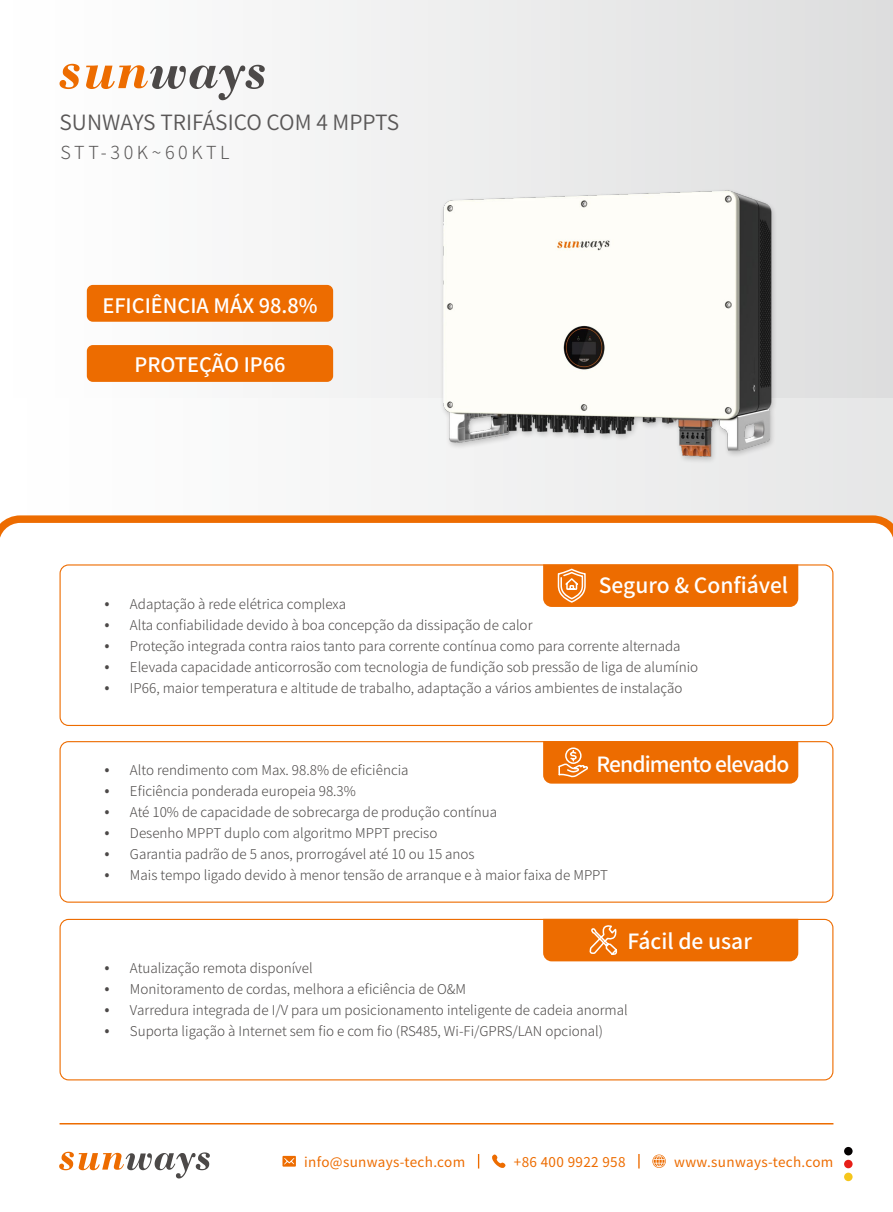
<style>
.page{position:relative;width:893px;height:1212px;background:#fff}
.page>*{position:absolute;margin:0;border:0;box-sizing:border-box;transform-origin:0 0}
.t1{font:500 21px "Source Han Sans SC";letter-spacing:-.01em;color:#fff}
.t2{font:21px "Source Han Sans K";color:#595757}
.t3{font:500 21px "Source Han Sans SC";letter-spacing:-.04em;color:#fff}
.t4{font:500 19.95px "Source Han Sans SC";color:#fff}
.t5{font:300 18px "Source Han Sans SC";letter-spacing:.2em;color:#595757}
.t6{font:300 13.5px "Source Han Sans SC";color:#4c4948}
.t7{font:13.5px "Source Han Sans";letter-spacing:.025em;color:#ed6c00}
.s1{font-family:"Source Han Sans";font-size:16.5px}
</style>
<div class="page">
<div style="left:0;top:397px;width:893px;height:156px;background:linear-gradient(to right,#fff,#e6e7e7)"></div>
<div style="left:0;top:0;width:893px;height:397px;background:linear-gradient(to right,#fff,#dddede)"></div>
<div style="left:60px;top:564px;width:773px;height:162px;border:1px solid #ed6c00;border-radius:9px"></div>
<div style="left:60px;top:741px;width:773px;height:162px;border:1px solid #ed6c00;border-radius:9px"></div>
<div style="left:60px;top:919px;width:773px;height:161px;border:1px solid #ed6c00;border-radius:9px"></div>
<div style="left:844px;top:1147px;width:9px;height:8px;background:#040000;border-radius:50%"></div>
<div style="left:844px;top:1160px;width:9px;height:8px;background:#e71f18;border-radius:50%"></div>
<div style="left:844px;top:1172px;width:9px;height:9px;background:#f5c61c;border-radius:50%"></div>
<svg style="left:59px;top:1152px;width:151px;height:26px"></svg>
<svg style="left:492px;top:1154px;width:14px;height:14px"></svg>
<svg style="left:652px;top:1154px;width:14px;height:14px"></svg>
<svg style="left:282px;top:1156px;width:14px;height:10px"></svg>
<svg style="left:478px;top:1154px;width:1px;height:14px"></svg>
<svg style="left:638px;top:1154px;width:2px;height:14px"></svg>
<hr style="left:60px;top:1123px;width:773px;height:1px;background:#ed6c00">
<svg style="left:60px;top:64px;width:20px;height:25px"></svg>
<svg style="left:86px;top:65px;width:179px;height:35px"></svg>
<svg style="left:0;top:515px;width:893px;height:38px"></svg>
<div style="left:87px;top:345px;width:246px;height:37px;background:#ed6c00;border-radius:6px"></div>
<div style="left:87px;top:285px;width:246px;height:37px;background:#ed6c00;border-radius:6px"></div>
<img style="left:425px;top:189px;width:381px;height:281px">
<div style="left:543px;top:919px;width:255px;height:42px;background:#ed6c00"></div>
<svg style="left:543px;top:564px;width:255px;height:43px;background:#ed7109"></svg>
<div style="left:543px;top:741px;width:255px;height:43px;background:#ed6c00"></div>
<h1 class="t2" style="left:60px;top:110px;width:341px">SUNWAYS TRIFÁSICO COM 4 MPPTS</h1>
<h3 class="t5" style="left:61px;top:143px;width:170px">STT-30K~60KTL</h3>
<h2 class="t4" style="left:102px;top:294px;width:217px">EFICIÊNCIA MÁX 98.8%</h2>
<h2 class="t4" style="left:134px;top:354px;width:153px">PROTEÇÃO IP66</h2>
<h1 class="t1" style="left:599px;top:573px;width:191px">Seguro &amp; Confiável</h1>
<p class="t6" style="left:104px;top:597px;width:243px"><span class="s1">•</span> Adaptação à rede elétrica complexa</p>
<p class="t6" style="left:104px;top:618px;width:430px"><span class="s1">•</span> Alta confiabilidade devido à boa concepção da dissipação de calor</p>
<p class="t6" style="left:104px;top:639px;width:578px"><span class="s1">•</span> Proteção integrada contra raios tanto para corrente contínua como para corrente alternada</p>
<p class="t6" style="left:104px;top:660px;width:595px"><span class="s1">•</span> Elevada capacidade anticorrosão com tecnologia de fundição sob pressão de liga de alumínio</p>
<p class="t6" style="left:104px;top:681px;width:579px"><span class="s1">•</span> IP66, maior temperatura e altitude de trabalho, adaptação a vários ambientes de instalação</p>
<h1 class="t3" style="left:596px;top:752px;width:194px">Rendimento elevado</h1>
<p class="t6" style="left:104px;top:763px;width:306px"><span class="s1">•</span> Alto rendimento com Max. 98.8% de eficiência</p>
<p class="t6" style="left:104px;top:784px;width:253px"><span class="s1">•</span> Eficiência ponderada europeia 98.3%</p>
<p class="t6" style="left:104px;top:805px;width:394px"><span class="s1">•</span> Até 10% de capacidade de sobrecarga de produção contínua</p>
<p class="t6" style="left:104px;top:826px;width:334px"><span class="s1">•</span> Desenho MPPT duplo com algoritmo MPPT preciso</p>
<p class="t6" style="left:104px;top:847px;width:372px"><span class="s1">•</span> Garantia padrão de 5 anos, prorrogável até 10 ou 15 anos</p>
<p class="t6" style="left:104px;top:868px;width:505px"><span class="s1">•</span> Mais tempo ligado devido à menor tensão de arranque e à maior faixa de MPPT</p>
<h1 class="t1" style="left:627px;top:930px;width:126px">Fácil de usar</h1>
<p class="t6" style="left:104px;top:961px;width:210px"><span class="s1">•</span> Atualização remota disponível</p>
<p class="t6" style="left:104px;top:982px;width:363px"><span class="s1">•</span> Monitoramento de cordas, melhora a eficiência de O&amp;M</p>
<p class="t6" style="left:104px;top:1003px;width:525px"><span class="s1">•</span> Varredura integrada de I/V para um posicionamento inteligente de cadeia anormal</p>
<p class="t6" style="left:104px;top:1024px;width:500px"><span class="s1">•</span> Suporta ligação à Internet sem fio e com fio (RS485, Wi-Fi/GPRS/LAN opcional)</p>
<p class="t7" style="left:304px;top:1154px;width:162px">info@sunways-tech.com</p>
<p class="t7" style="left:514px;top:1154px;width:113px">+86 400 9922 958</p>
<p class="t7" style="left:674px;top:1154px;width:161px">www.sunways-tech.com</p>
</div>
